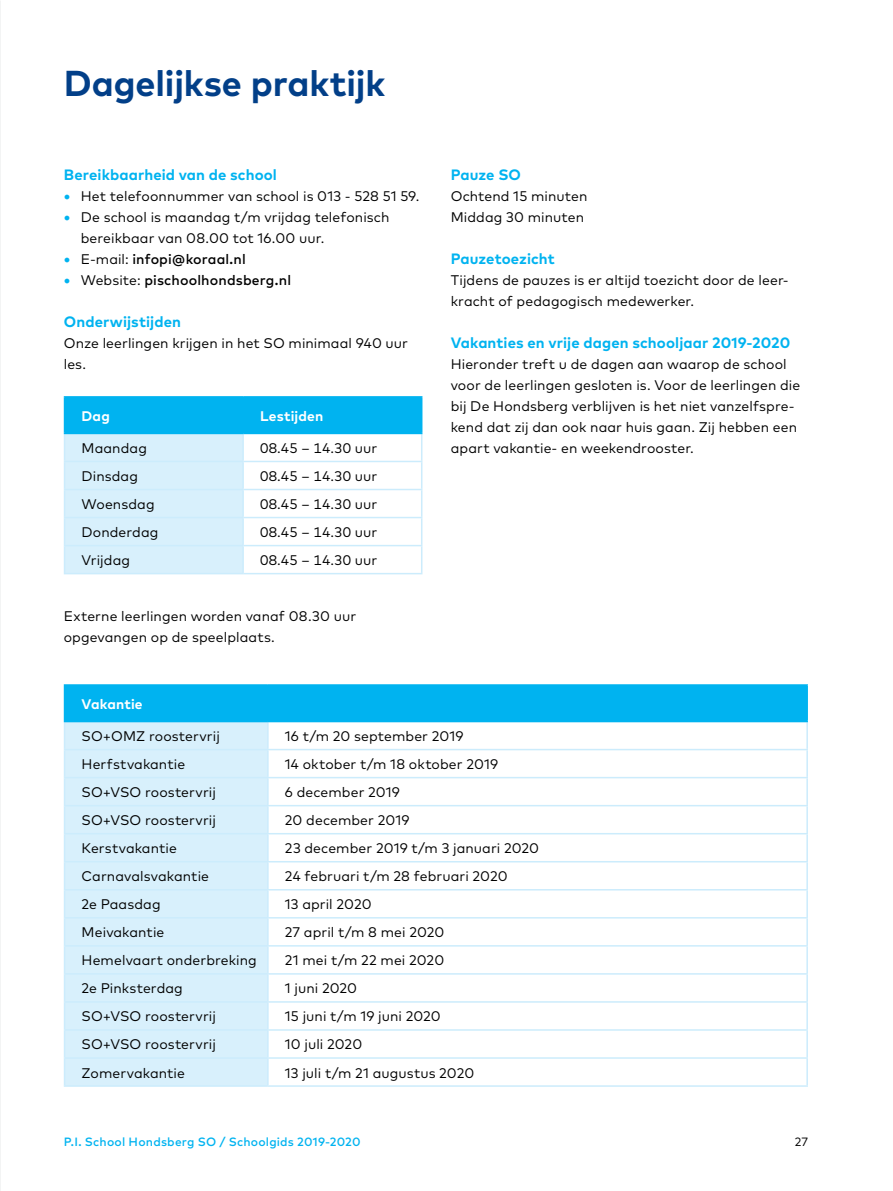
<style>
.page{position:relative;width:893px;height:1191px;background:#fff}
.page>*{position:absolute;margin:0;border:0;box-sizing:border-box;transform-origin:0 0}
.t1{font:700 36px "Mark OT";letter-spacing:-.005em;color:#023f88}
.t2{font:700 15px "Mark OT";letter-spacing:.005em;color:#00b3f0}
.t3{font:13.95px/21px "Mark OT";letter-spacing:.005em;color:#000}
.t4{font:500 13.95px "Mark OT";letter-spacing:.01em;color:#000}
.t5{font:700 13.95px "Mark OT";letter-spacing:.01em;color:#fff}
.t6{font:500 12px "Mark OT";letter-spacing:.015em;color:#00b3f0}
.t7{font:12px "Mark OT";color:#000}
.s1{font-weight:700;font-size:15px;color:#00b3f0}
.s2{font-weight:400}
</style>
<div class="page">
<hr style="left:243px;top:573px;width:179px;height:1px;background:#ccecfc">
<svg style="left:64px;top:398px;width:358px;height:175px"></svg>
<hr style="left:242px;top:546px;width:2px;height:27px;background:#ccecfc">
<hr style="left:64px;top:573px;width:179px;height:1px;background:#ccecfc">
<hr style="left:64px;top:396px;width:179px;height:2px;background:#00b3f0">
<hr style="left:64px;top:397px;width:1px;height:36px;background:#00b3f0">
<hr style="left:243px;top:396px;width:179px;height:2px;background:#00b3f0">
<hr style="left:421px;top:397px;width:1px;height:36px;background:#00b3f0">
<hr style="left:64px;top:433px;width:179px;height:1px;background:#00b3f0">
<hr style="left:243px;top:433px;width:179px;height:1px;background:#00b3f0">
<hr style="left:64px;top:461px;width:179px;height:1px;background:#ccecfc">
<hr style="left:243px;top:461px;width:179px;height:1px;background:#ccecfc">
<hr style="left:64px;top:489px;width:179px;height:1px;background:#ccecfc">
<hr style="left:243px;top:489px;width:179px;height:1px;background:#ccecfc">
<hr style="left:64px;top:517px;width:179px;height:1px;background:#ccecfc">
<hr style="left:243px;top:517px;width:179px;height:1px;background:#ccecfc">
<hr style="left:64px;top:545px;width:179px;height:1px;background:#ccecfc">
<hr style="left:243px;top:545px;width:179px;height:1px;background:#ccecfc">
<img style="left:0;top:0;width:1px;height:1191px">
<div style="left:65px;top:685px;width:742px;height:36px;background:#00b3f0"></div>
<div style="left:65px;top:722px;width:202px;height:363px;background:#d8f0fc"></div>
<svg style="left:269px;top:722px;width:537px;height:337px"></svg>
<hr style="left:806px;top:685px;width:2px;height:36px;background:#00b3f0">
<hr style="left:64px;top:749px;width:204px;height:1px;background:#ccecfc">
<hr style="left:268px;top:749px;width:540px;height:1px;background:#ccecfc">
<hr style="left:806px;top:722px;width:2px;height:27px;background:#ccecfc">
<hr style="left:806px;top:750px;width:2px;height:27px;background:#ccecfc">
<hr style="left:64px;top:777px;width:204px;height:1px;background:#ccecfc">
<hr style="left:806px;top:778px;width:2px;height:27px;background:#ccecfc">
<hr style="left:806px;top:806px;width:2px;height:27px;background:#ccecfc">
<hr style="left:806px;top:834px;width:2px;height:27px;background:#ccecfc">
<hr style="left:806px;top:862px;width:2px;height:27px;background:#ccecfc">
<hr style="left:806px;top:890px;width:2px;height:27px;background:#ccecfc">
<hr style="left:806px;top:918px;width:2px;height:27px;background:#ccecfc">
<hr style="left:806px;top:946px;width:2px;height:27px;background:#ccecfc">
<hr style="left:806px;top:974px;width:2px;height:27px;background:#ccecfc">
<hr style="left:268px;top:1001px;width:540px;height:1px;background:#ccecfc">
<hr style="left:806px;top:1002px;width:2px;height:27px;background:#ccecfc">
<hr style="left:268px;top:1029px;width:540px;height:1px;background:#ccecfc">
<hr style="left:806px;top:1030px;width:2px;height:27px;background:#ccecfc">
<hr style="left:268px;top:1057px;width:540px;height:1px;background:#ccecfc">
<hr style="left:806px;top:1058px;width:2px;height:27px;background:#ccecfc">
<hr style="left:268px;top:1085px;width:540px;height:1px;background:#ccecfc">
<hr style="left:268px;top:777px;width:540px;height:1px;background:#ccecfc">
<hr style="left:267px;top:722px;width:2px;height:27px;background:#ccecfc">
<hr style="left:267px;top:750px;width:2px;height:27px;background:#ccecfc">
<hr style="left:267px;top:778px;width:2px;height:27px;background:#ccecfc">
<hr style="left:64px;top:805px;width:204px;height:1px;background:#ccecfc">
<hr style="left:267px;top:806px;width:2px;height:27px;background:#ccecfc">
<hr style="left:267px;top:834px;width:2px;height:27px;background:#ccecfc">
<hr style="left:267px;top:862px;width:2px;height:27px;background:#ccecfc">
<hr style="left:267px;top:890px;width:2px;height:27px;background:#ccecfc">
<hr style="left:267px;top:918px;width:2px;height:27px;background:#ccecfc">
<hr style="left:267px;top:946px;width:2px;height:27px;background:#ccecfc">
<hr style="left:267px;top:974px;width:2px;height:27px;background:#ccecfc">
<hr style="left:64px;top:1001px;width:204px;height:1px;background:#ccecfc">
<hr style="left:267px;top:1002px;width:2px;height:27px;background:#ccecfc">
<hr style="left:64px;top:1029px;width:204px;height:1px;background:#ccecfc">
<hr style="left:267px;top:1030px;width:2px;height:27px;background:#ccecfc">
<hr style="left:64px;top:1057px;width:204px;height:1px;background:#ccecfc">
<svg style="left:64px;top:722px;width:1px;height:363px"></svg>
<hr style="left:267px;top:1058px;width:2px;height:27px;background:#ccecfc">
<hr style="left:64px;top:1085px;width:204px;height:1px;background:#ccecfc">
<hr style="left:64px;top:684px;width:204px;height:2px;background:#00b3f0">
<hr style="left:64px;top:685px;width:1px;height:36px;background:#00b3f0">
<hr style="left:268px;top:684px;width:540px;height:2px;background:#00b3f0">
<hr style="left:64px;top:721px;width:204px;height:1px;background:#00b3f0">
<hr style="left:268px;top:721px;width:540px;height:1px;background:#00b3f0">
<hr style="left:268px;top:805px;width:540px;height:1px;background:#ccecfc">
<hr style="left:64px;top:833px;width:204px;height:1px;background:#ccecfc">
<hr style="left:268px;top:833px;width:540px;height:1px;background:#ccecfc">
<hr style="left:64px;top:861px;width:204px;height:1px;background:#ccecfc">
<hr style="left:268px;top:861px;width:540px;height:1px;background:#ccecfc">
<hr style="left:64px;top:889px;width:204px;height:1px;background:#ccecfc">
<hr style="left:268px;top:889px;width:540px;height:1px;background:#ccecfc">
<hr style="left:64px;top:917px;width:204px;height:1px;background:#ccecfc">
<hr style="left:268px;top:917px;width:540px;height:1px;background:#ccecfc">
<hr style="left:64px;top:945px;width:204px;height:1px;background:#ccecfc">
<hr style="left:268px;top:945px;width:540px;height:1px;background:#ccecfc">
<hr style="left:64px;top:973px;width:204px;height:1px;background:#ccecfc">
<hr style="left:268px;top:973px;width:540px;height:1px;background:#ccecfc">
<h1 class="t1" style="left:64px;top:60px;width:323px">Dagelijkse praktijk</h1>
<p class="t2" style="left:64px;top:165px;width:215px">Bereikbaarheid van de school</p>
<p class="t3" style="left:64px;top:185px;width:357px"><span class="s1">•</span> Het telefoonnummer van school is 013 - 528 51 59.</p>
<p class="t3" style="left:81px;top:206px;width:310px;text-indent:-17px"><span class="s1">•</span> De school is maandag t/m vrijdag telefonisch bereikbaar van 08.00 tot 16.00 uur.</p>
<p class="t4" style="left:64px;top:250px;width:184px"><span class="s1">•</span> <span class="s2">E-mail:</span> infopi@koraal.nl</p>
<p class="t4" style="left:64px;top:271px;width:229px"><span class="s1">•</span> <span class="s2">Website:</span> pischoolhondsberg.nl</p>
<p class="t2" style="left:64px;top:312px;width:119px">Onderwijstijden</p>
<p class="t3" style="left:64px;top:332px;width:346px">Onze leerlingen krijgen in het SO minimaal 940 uur les.</p>
<p class="t5" style="left:82px;top:407px;width:30px">Dag</p>
<p class="t5" style="left:260px;top:407px;width:65px">Lestijden</p>
<p class="t3" style="left:82px;top:437px;width:67px">Maandag</p>
<p class="t3" style="left:260px;top:437px;width:119px">08.45 – 14.30 uur</p>
<p class="t3" style="left:82px;top:465px;width:58px">Dinsdag</p>
<p class="t3" style="left:260px;top:465px;width:119px">08.45 – 14.30 uur</p>
<p class="t3" style="left:82px;top:493px;width:75px">Woensdag</p>
<p class="t3" style="left:260px;top:493px;width:119px">08.45 – 14.30 uur</p>
<p class="t3" style="left:82px;top:521px;width:78px">Donderdag</p>
<p class="t3" style="left:260px;top:521px;width:119px">08.45 – 14.30 uur</p>
<p class="t3" style="left:82px;top:549px;width:50px">Vrijdag</p>
<p class="t3" style="left:260px;top:549px;width:119px">08.45 – 14.30 uur</p>
<p class="t3" style="left:64px;top:605px;width:294px">Externe leerlingen worden vanaf 08.30 uur opgevangen op de speelplaats.</p>
<p class="t2" style="left:451px;top:165px;width:72px">Pauze SO</p>
<p class="t3" style="left:451px;top:185px;width:138px">Ochtend 15 minuten<br>Middag 30 minuten</p>
<p class="t2" style="left:451px;top:249px;width:106px">Pauzetoezicht</p>
<p class="t3" style="left:451px;top:269px;width:339px">Tijdens de pauzes is er altijd toezicht door de leer&shy;kracht of pedagogisch medewerker.</p>
<p class="t2" style="left:451px;top:333px;width:341px">Vakanties en vrije dagen schooljaar 2019-2020</p>
<p class="t3" style="left:451px;top:353px;width:351px">Hieronder treft u de dagen aan waarop de school voor de leerlingen gesloten is. Voor de leerlingen die bij De Hondsberg verblijven is het niet vanzelfspre&shy;kend dat zij dan ook naar huis gaan. Zij hebben een apart vakantie- en weekendrooster.</p>
<p class="t5" style="left:82px;top:695px;width:63px">Vakantie</p>
<p class="t3" style="left:82px;top:725px;width:140px">SO+OMZ roostervrij</p>
<p class="t3" style="left:285px;top:725px;width:180px">16 t/m 20 september 2019</p>
<p class="t3" style="left:82px;top:753px;width:105px">Herfstvakantie</p>
<p class="t3" style="left:285px;top:753px;width:215px">14 oktober t/m 18 oktober 2019</p>
<p class="t3" style="left:82px;top:781px;width:136px">SO+VSO roostervrij</p>
<p class="t3" style="left:285px;top:781px;width:117px">6 december 2019</p>
<p class="t3" style="left:82px;top:809px;width:136px">SO+VSO roostervrij</p>
<p class="t3" style="left:285px;top:809px;width:126px">20 december 2019</p>
<p class="t3" style="left:82px;top:837px;width:97px">Kerstvakantie</p>
<p class="t3" style="left:285px;top:837px;width:256px">23 december 2019 t/m 3 januari 2020</p>
<p class="t3" style="left:82px;top:865px;width:129px">Carnavalsvakantie</p>
<p class="t3" style="left:285px;top:865px;width:224px">24 februari t/m 28 februari 2020</p>
<p class="t3" style="left:82px;top:893px;width:81px">2e Paasdag</p>
<p class="t3" style="left:285px;top:893px;width:88px">13 april 2020</p>
<p class="t3" style="left:82px;top:921px;width:84px">Meivakantie</p>
<p class="t3" style="left:285px;top:921px;width:161px">27 april t/m 8 mei 2020</p>
<p class="t3" style="left:82px;top:949px;width:177px">Hemelvaart onderbreking</p>
<p class="t3" style="left:285px;top:949px;width:161px">21 mei t/m 22 mei 2020</p>
<p class="t3" style="left:82px;top:977px;width:103px">2e Pinksterdag</p>
<p class="t3" style="left:285px;top:977px;width:74px">1 juni 2020</p>
<p class="t3" style="left:82px;top:1005px;width:136px">SO+VSO roostervrij</p>
<p class="t3" style="left:285px;top:1005px;width:157px">15 juni t/m 19 juni 2020</p>
<p class="t3" style="left:82px;top:1033px;width:136px">SO+VSO roostervrij</p>
<p class="t3" style="left:285px;top:1033px;width:79px">10 juli 2020</p>
<p class="t3" style="left:82px;top:1062px;width:105px">Zomervakantie</p>
<p class="t3" style="left:285px;top:1062px;width:191px">13 juli t/m 21 augustus 2020</p>
<p class="t6" style="left:64px;top:1134px;width:298px">P.I. School Hondsberg SO / Schoolgids 2019-2020</p>
<p class="t7" style="left:795px;top:1134px;width:15px">27</p>
</div>
